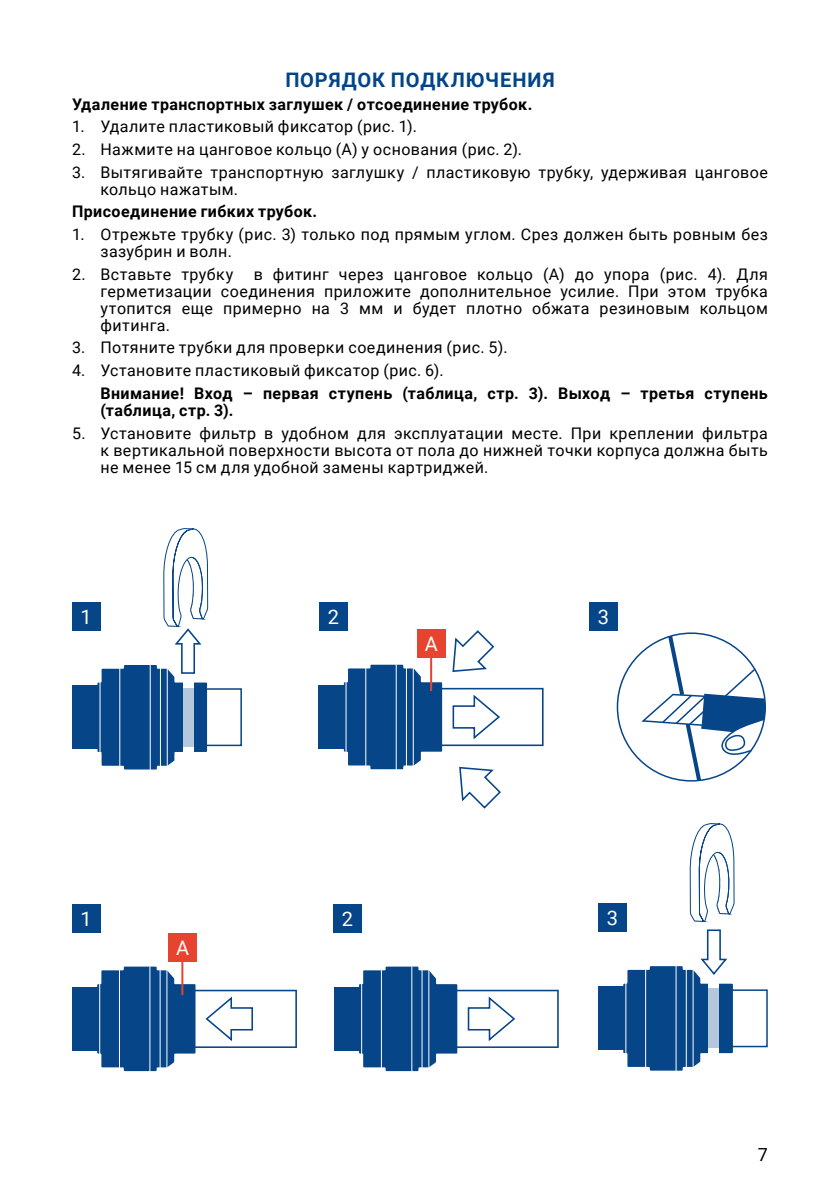
<style>
.page{position:relative;width:840px;height:1191px;background:#fff}
.page>*{position:absolute;margin:0;border:0;box-sizing:border-box;transform-origin:0 0}
.t1{font:700 20px "Roboto";letter-spacing:.045em;color:#004588}
.t2{font:20px "Roboto";color:#fff}
.t3{font:18px "Roboto";color:#000}
.t4{font:16px/17px "Roboto";letter-spacing:.025em;color:#000}
.t5{font:700 16px/17px "Roboto";letter-spacing:.025em;color:#000}
</style>
<div class="page">
<div style="left:724px;top:989px;width:43px;height:58px;border:2px solid #054588"></div>
<div style="left:334px;top:987px;width:107px;height:63px;background:#054588"></div>
<svg style="left:359px;top:966px;width:199px;height:105px"></svg>
<div style="left:318px;top:685px;width:108px;height:64px;background:#054588"></div>
<div style="left:72px;top:685px;width:108px;height:64px;background:#054588"></div>
<div style="left:597px;top:986px;width:108px;height:64px;background:#054588"></div>
<svg style="left:343px;top:629px;width:200px;height:180px"></svg>
<hr style="left:430px;top:656px;width:2px;height:35px;background:#e6442e">
<div style="left:72px;top:987px;width:107px;height:63px;background:#054588"></div>
<hr style="left:361px;top:983px;width:1px;height:71px;background:#fff">
<hr style="left:381px;top:969px;width:1px;height:105px;background:#fff">
<hr style="left:411px;top:966px;width:1px;height:108px;background:#fff">
<hr style="left:421px;top:969px;width:1px;height:105px;background:#fff">
<hr style="left:428px;top:969px;width:1px;height:105px;background:#fff">
<hr style="left:345px;top:680px;width:1px;height:90px;background:#fff">
<hr style="left:365px;top:667px;width:1px;height:103px;background:#fff">
<hr style="left:395px;top:664px;width:1px;height:106px;background:#fff">
<hr style="left:406px;top:667px;width:1px;height:103px;background:#fff">
<hr style="left:412px;top:667px;width:1px;height:103px;background:#fff">
<svg style="left:97px;top:528px;width:200px;height:543px"></svg>
<svg style="left:623px;top:823px;width:111px;height:248px"></svg>
<div style="left:708px;top:981px;width:10px;height:73px;background:#fff"></div>
<div style="left:708px;top:988px;width:10px;height:60px;background:#b4c7db"></div>
<svg style="left:639px;top:632px;width:127px;height:150px"></svg>
<div style="left:416px;top:629px;width:29px;height:28px;background:#e6442e"></div>
<hr style="left:181px;top:960px;width:2px;height:35px;background:#e6442e">
<div style="left:168px;top:933px;width:28px;height:28px;background:#e6442e"></div>
<div style="left:319px;top:603px;width:28px;height:28px;background:#054588"></div>
<div style="left:333px;top:904px;width:28px;height:29px;background:#054588"></div>
<div style="left:72px;top:602px;width:28px;height:29px;background:#054588"></div>
<div style="left:72px;top:904px;width:28px;height:28px;background:#054588"></div>
<div style="left:589px;top:602px;width:28px;height:28px;background:#054588"></div>
<div style="left:597px;top:903px;width:29px;height:29px;background:#054588"></div>
<p class="t1" style="left:285px;top:66px;width:271px">ПОРЯДОК ПОДКЛЮЧЕНИЯ</p>
<p class="t5" style="left:72px;top:95px;width:461px">Удаление транспортных заглушек / отсоединение трубок.</p>
<p class="t4" style="left:72px;top:118px;width:346px">1. Удалите пластиковый фиксатор (рис. 1).</p>
<p class="t4" style="left:72px;top:140px;width:451px">2. Нажмите на цанговое кольцо (A) у основания (рис. 2).</p>
<p class="t4" style="left:100px;top:163px;width:668px;text-indent:-28px">3. Вытягивайте транспортную заглушку / пластиковую трубку, удерживая цанговое кольцо нажатым.</p>
<p class="t5" style="left:72px;top:203px;width:246px">Присоединение гибких трубок.</p>
<p class="t4" style="left:100px;top:225px;width:668px;text-indent:-28px">1. Отрежьте трубку (рис. 3) только под прямым углом. Срез должен быть ровным без зазубрин и волн.</p>
<p class="t4" style="left:72px;top:265px;width:163px">2. Вставьте трубку</p>
<p class="t4" style="left:100px;top:265px;width:668px;text-align:justify;text-indent:153px">в фитинг через цанговое кольцо (A) до упора (рис. 4). Для герметизации соединения приложите дополнительное усилие. При этом трубка утопится еще примерно на 3 мм и будет плотно обжата резиновым кольцом фитинга.</p>
<p class="t4" style="left:72px;top:339px;width:437px">3. Потяните трубки для проверки соединения (рис. 5).</p>
<p class="t4" style="left:72px;top:361px;width:373px">4. Установите пластиковый фиксатор (рис. 6).</p>
<p class="t5" style="left:100px;top:384px;width:668px">Внимание! Вход – первая ступень (таблица, стр. 3). Выход – третья ступень (таблица, стр. 3).</p>
<p class="t4" style="left:100px;top:424px;width:668px;text-align:justify;text-indent:-28px">5. Установите фильтр в удобном для эксплуатации месте. При креплении фильтра к вертикальной поверхности высота от пола до нижней точки корпуса должна быть не менее 15 см для удобной замены картриджей.</p>
<p class="t2" style="left:81px;top:603px;width:13px">1</p>
<p class="t2" style="left:81px;top:905px;width:13px">1</p>
<p class="t2" style="left:176px;top:933px;width:15px">А</p>
<p class="t2" style="left:328px;top:603px;width:13px">2</p>
<p class="t2" style="left:424px;top:629px;width:15px">А</p>
<p class="t2" style="left:342px;top:905px;width:13px">2</p>
<p class="t2" style="left:597px;top:602px;width:13px">3</p>
<p class="t2" style="left:606px;top:904px;width:13px">3</p>
<p class="t3" style="left:757px;top:1141px;width:12px">7</p>
</div>
